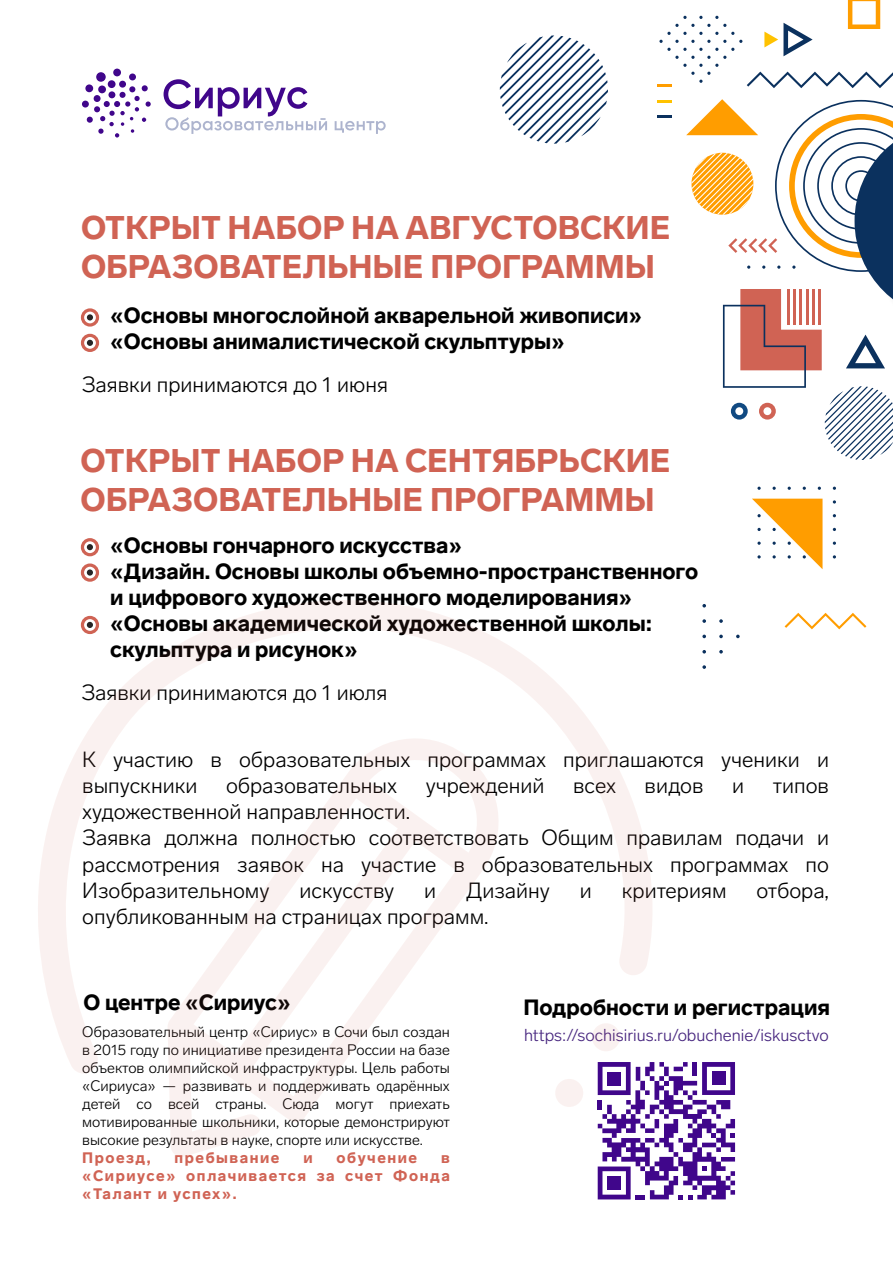
<style>
.page{position:relative;width:893px;height:1263px;background:#fff}
.page>*{position:absolute;margin:0;border:0;box-sizing:border-box;transform-origin:0 0}
.t1{font:900 32.4px/38.8px "Lab Grotesque";color:#d06354}
.t2{font:300 21.75px/26.1px "Lab Grotesque";color:#000}
.t3{font:900 21.75px/26.1px "Lab Grotesque";color:#000}
.t4{font:300 17.1px "Lab Grotesque";color:#47267f}
.t5{font:300 15px/18px "Lab Grotesque";color:#000;text-align:justify}
.t6{font:900 15px/18px "Lab Grotesque";letter-spacing:.1em;color:#d06354;text-align:justify}
</style>
<div class="page">
<svg style="left:82px;top:69px;width:69px;height:69px"></svg>
<svg style="left:335px;top:121px;width:51px;height:13px"></svg>
<svg style="left:164px;top:79px;width:163px;height:55px"></svg>
<svg style="left:87px;top:314px;width:6px;height:6px"></svg>
<div style="left:81px;top:308px;width:18px;height:19px;border:3px solid #cf6354;border-radius:50%"></div>
<svg style="left:87px;top:340px;width:6px;height:6px"></svg>
<div style="left:81px;top:334px;width:18px;height:18px;border:3px solid #cf6354;border-radius:50%"></div>
<svg style="left:87px;top:544px;width:6px;height:6px"></svg>
<div style="left:81px;top:538px;width:18px;height:18px;border:3px solid #cf6354;border-radius:50%"></div>
<div style="left:87px;top:569px;width:6px;height:7px;background:#262425;border-radius:50%"></div>
<div style="left:81px;top:563px;width:18px;height:19px;border:3px solid #cf6354;border-radius:50%"></div>
<svg style="left:785px;top:613px;width:81px;height:16px"></svg>
<svg style="left:702px;top:604px;width:4px;height:3px"></svg>
<svg style="left:702px;top:619px;width:4px;height:4px"></svg>
<svg style="left:719px;top:619px;width:4px;height:4px"></svg>
<svg style="left:702px;top:635px;width:4px;height:3px"></svg>
<svg style="left:719px;top:635px;width:4px;height:3px"></svg>
<svg style="left:736px;top:635px;width:4px;height:3px"></svg>
<svg style="left:702px;top:650px;width:4px;height:3px"></svg>
<svg style="left:719px;top:650px;width:4px;height:3px"></svg>
<svg style="left:702px;top:665px;width:4px;height:4px"></svg>
<svg style="left:757px;top:487px;width:4px;height:3px"></svg>
<svg style="left:833px;top:500px;width:3px;height:4px"></svg>
<svg style="left:752px;top:499px;width:70px;height:70px"></svg>
<hr style="left:657px;top:115px;width:14px;height:3px;background:#0b315e">
<hr style="left:657px;top:100px;width:14px;height:3px;background:#ffc200">
<hr style="left:657px;top:84px;width:14px;height:3px;background:#ff9d00">
<svg style="left:500px;top:35px;width:108px;height:109px"></svg>
<svg style="left:659px;top:0;width:234px;height:88px"></svg>
<svg style="left:686px;top:99px;width:207px;height:361px"></svg>
<svg style="left:598px;top:1062px;width:137px;height:137px"></svg>
<svg style="left:169px;top:1073px;width:167px;height:84px"></svg>
<svg style="left:38px;top:600px;width:614px;height:473px"></svg>
<div style="left:592px;top:1023px;width:28px;height:28px;background:#faf1f0;border-radius:50%"></div>
<div style="left:555px;top:1079px;width:28px;height:28px;background:#faf1f0;border-radius:50%"></div>
<h1 class="t1" style="left:81px;top:209px;width:591px">ОТКРЫТ НАБОР НА АВГУСТОВСКИЕ<br>ОБРАЗОВАТЕЛЬНЫЕ ПРОГРАММЫ</h1>
<p class="t3" style="left:110px;top:303px;width:533px">«Основы многослойной акварельной живописи» «Основы анималистической скульптуры»</p>
<p class="t2" style="left:82px;top:371px;width:308px">Заявки принимаются до 1 июня</p>
<h1 class="t1" style="left:81px;top:441px;width:591px">ОТКРЫТ НАБОР НА СЕНТЯБРЬСКИЕ<br>ОБРАЗОВАТЕЛЬНЫЕ ПРОГРАММЫ</h1>
<p class="t3" style="left:110px;top:532px;width:589px">«Основы гончарного искусства»<br>«Дизайн. Основы школы объемно-пространственного и цифрового художественного моделирования» «Основы академической художественной школы: скульптура и рисунок»</p>
<p class="t2" style="left:81px;top:679px;width:307px">Заявки принимаются до 1 июля</p>
<p class="t2" style="left:82px;top:747px;width:748px">К участию в образовательных программах приглашаются ученики и выпускники</p>
<p class="t2" style="left:226px;top:773px;width:173px">образовательных</p>
<p class="t2" style="left:426px;top:773px;width:120px">учреждений</p>
<p class="t2" style="left:573px;top:773px;width:44px">всех</p>
<p class="t2" style="left:645px;top:773px;width:60px">видов</p>
<p class="t2" style="left:732px;top:773px;width:14px">и</p>
<p class="t2" style="left:773px;top:773px;width:58px">типов</p>
<p class="t2" style="left:82px;top:799px;width:748px">художественной направленности.<br>Заявка должна полностью соответствовать Общим правилам подачи и рассмотрения заявок на участие в образовательных программах по Изобразительному</p>
<p class="t2" style="left:300px;top:877px;width:96px">искусству</p>
<p class="t2" style="left:424px;top:877px;width:14px">и</p>
<p class="t2" style="left:466px;top:877px;width:85px">Дизайну</p>
<p class="t2" style="left:580px;top:877px;width:14px">и</p>
<p class="t2" style="left:622px;top:877px;width:106px">критериям</p>
<p class="t2" style="left:756px;top:877px;width:74px">отбора,</p>
<p class="t2" style="left:82px;top:903px;width:408px">опубликованным на страницах программ.</p>
<p class="t3" style="left:83px;top:989px;width:209px">О центре «Сириус»</p>
<p class="t3" style="left:523px;top:994px;width:308px">Подробности и регистрация</p>
<p class="t4" style="left:524px;top:1024px;width:306px">https://sochisirius.ru/obuchenie/iskusctvo</p>
<p class="t5" style="left:82px;top:1023px;width:369px">Образовательный центр «Сириус» в Сочи был создан в 2015 году по инициативе президента России на базе объектов олимпийской инфраструктуры. Цель работы «Сириуса» — развивать и поддерживать одарённых детей со всей страны. Сюда могут приехать мотивированные школьники, которые демонстрируют высокие результаты в науке, спорте или искусстве.</p>
<p class="t6" style="left:82px;top:1149px;width:70px">Проезд,</p>
<p class="t6" style="left:175px;top:1149px;width:106px">пребывание</p>
<p class="t6" style="left:303px;top:1149px;width:11px">и</p>
<p class="t6" style="left:337px;top:1149px;width:82px">обучение</p>
<p class="t6" style="left:82px;top:1149px;width:369px;text-indent:359px">в «Сириусе» оплачивается за счет Фонда «Талант и успех».</p>
</div>
